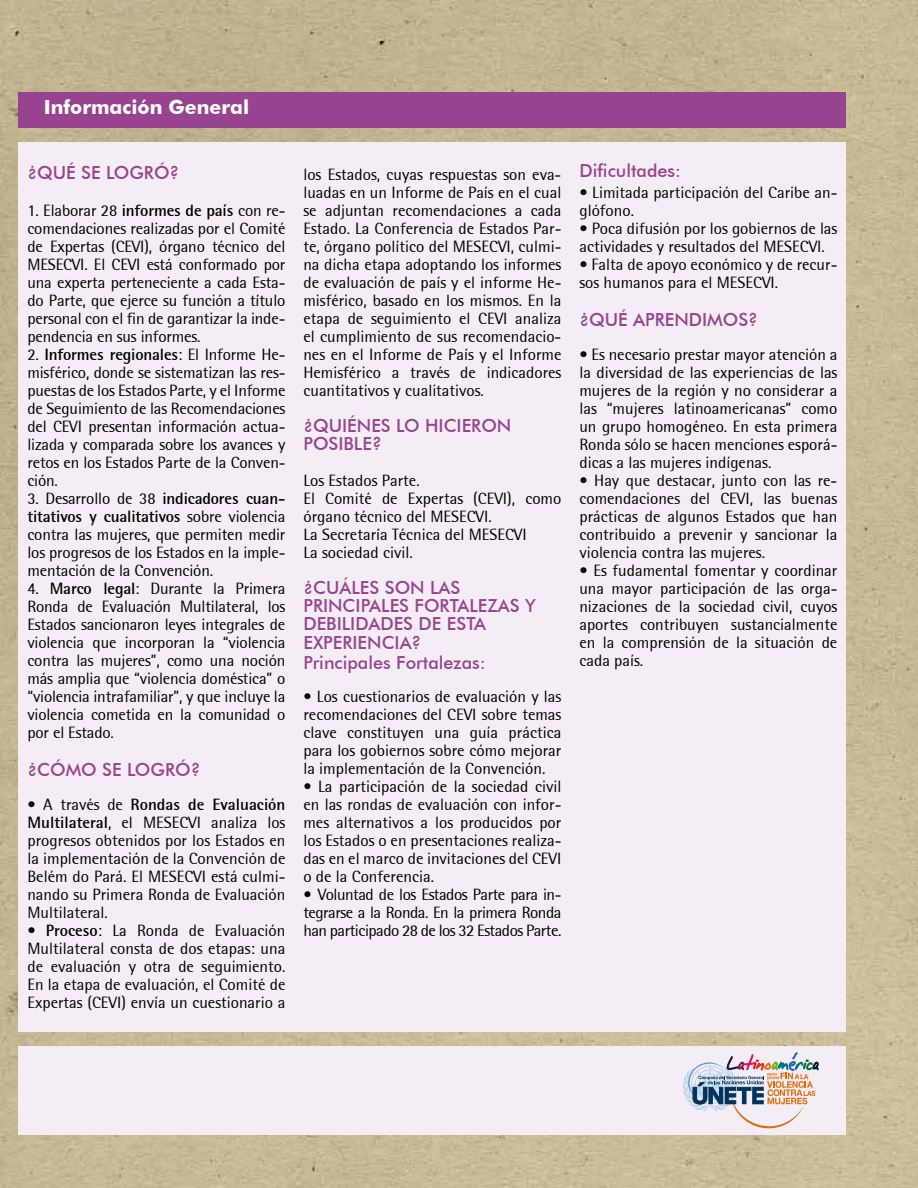
<style>
.page{position:relative;width:918px;height:1188px;background:#fff}
.page>*{position:absolute;margin:0;border:0;box-sizing:border-box;transform-origin:0 0}
.t1{font:700 19.5px "Futura BT";color:#fff}
.t2{font:500 18px/18.8px "Futura BT";color:#97438f}
.t3{font:16.5px/18px "AT Rotis Semi Sans";color:#000;text-align:justify}
.s1{font-weight:700}
</style>
<div class="page">
<img style="left:0;top:0;width:918px;height:1188px">
<div style="left:19px;top:1046px;width:827px;height:88px;background:#f4edf5"></div>
<svg style="left:683px;top:1052px;width:136px;height:77px"></svg>
<div style="left:19px;top:92px;width:827px;height:36px;background:#97438f"></div>
<div style="left:19px;top:142px;width:827px;height:890px;background:#f4edf5"></div>
<p class="t1" style="left:44px;top:95px;width:207px">Información General</p>
<p class="t2" style="left:27px;top:163px;width:154px">¿QUÉ SE LOGRÓ?</p>
<p class="t3" style="left:27px;top:201px;width:260px">1. Elaborar 28 <span class="s1">informes de país</span> con re&shy;comendaciones realizadas por el Comité de Expertas (CEVI), órgano técnico del MESECVI. El CEVI está conformado por una experta perteneciente a cada Esta&shy;do Parte, que ejerce su función a título personal con el fin de garantizar la inde&shy;pendencia en sus informes.</p>
<p class="t3" style="left:27px;top:345px;width:260px">2. <span class="s1">Informes regionales</span>: El Informe He&shy;misférico, donde se sistematizan las res&shy;puestas de los Estados Parte, y el Informe de Seguimiento de las Recomendaciones del CEVI presentan información actua&shy;lizada y comparada sobre los avances y retos en los Estados Parte de la Conven&shy;ción.</p>
<p class="t3" style="left:27px;top:489px;width:260px">3. Desarrollo de 38 <span class="s1">indicadores cuan&shy;titativos y cualitativos</span> sobre violencia contra las mujeres, que permiten medir los progresos de los Estados en la imple&shy;mentación de la Convención.</p>
<p class="t3" style="left:27px;top:579px;width:260px">4. <span class="s1">Marco legal</span>: Durante la Primera Ronda de Evaluación Multilateral, los Estados sancionaron leyes integrales de violencia que incorporan la “violencia contra las mujeres”, como una noción más amplia que “violencia doméstica” o “violencia intrafamiliar”, y que incluye la violencia cometida en la comunidad o por el Estado.</p>
<p class="t2" style="left:27px;top:760px;width:175px">¿CÓMO SE LOGRÓ?</p>
<p class="t3" style="left:27px;top:795px;width:260px">• A través de <span class="s1">Rondas de Evaluación Multilateral</span>, el MESECVI analiza los progresos obtenidos por los Estados en la implementación de la Convención de Belém do Pará. El MESECVI está culmi&shy;nando su Primera Ronda de Evaluación Multilateral.</p>
<p class="t3" style="left:27px;top:921px;width:260px">• <span class="s1">Proceso</span>: La Ronda de Evaluación Multilateral consta de dos etapas: una de evaluación y otra de seguimiento.<br>En la etapa de evaluación, el Comité de Expertas (CEVI) envía un cuestionario a</p>
<p class="t3" style="left:303px;top:165px;width:260px">los Estados, cuyas respuestas son eva&shy;luadas en un Informe de País en el cual se adjuntan recomendaciones a cada Estado. La Conferencia de Estados Par&shy;te, órgano político del MESECVI, culmi&shy;na dicha etapa adoptando los informes de evaluación de país y el informe He&shy;misférico, basado en los mismos. En la etapa de seguimiento el CEVI analiza el cumplimiento de sus recomendacio&shy;nes en el Informe de País y el Informe Hemisférico a través de indicadores cuantitativos y cualitativos.</p>
<p class="t2" style="left:303px;top:416px;width:210px;line-height:18px">¿QUIÉNES LO HICIERON<br>POSIBLE?</p>
<p class="t3" style="left:303px;top:471px;width:259px;text-align:left">Los Estados Parte.<br>El Comité de Expertas (CEVI), como órgano técnico del MESECVI.<br>La Secretaría Técnica del MESECVI<br>La sociedad civil.</p>
<p class="t2" style="left:303px;top:578px;width:234px">¿CUÁLES SON LAS<br>PRINCIPALES FORTALEZAS Y<br>DEBILIDADES DE ESTA<br>EXPERIENCIA?<br>Principales Fortalezas:</p>
<p class="t3" style="left:303px;top:687px;width:259px">• Los cuestionarios de evaluación y las recomendaciones del CEVI sobre temas clave constituyen una guía práctica para los gobiernos sobre cómo mejorar la implementación de la Convención.</p>
<p class="t3" style="left:303px;top:777px;width:260px">• La participación de la sociedad civil en las rondas de evaluación con infor&shy;mes alternativos a los producidos por los Estados o en presentaciones realiza&shy;das en el marco de invitaciones del CEVI o de la Conferencia.</p>
<p class="t3" style="left:303px;top:885px;width:260px">• Voluntad de los Estados Parte para in&shy;tegrarse a la Ronda. En la primera Ronda han participado 28 de los 32 Estados Parte.</p>
<p class="t2" style="left:579px;top:161px;width:103px">Dificultades:</p>
<p class="t3" style="left:579px;top:183px;width:259px">• Limitada participación del Caribe an&shy;glófono.</p>
<p class="t3" style="left:579px;top:219px;width:260px">• Poca difusión por los gobiernos de las actividades y resultados del MESECVI.</p>
<p class="t3" style="left:579px;top:255px;width:260px">• Falta de apoyo económico y de recur&shy;sos humanos para el MESECVI.</p>
<p class="t2" style="left:579px;top:310px;width:180px">¿QUÉ APRENDIMOS?</p>
<p class="t3" style="left:579px;top:345px;width:260px">• Es necesario prestar mayor atención a la diversidad de las experiencias de las mujeres de la región y no considerar a las “mujeres latinoamericanas” como un grupo homogéneo. En esta primera Ronda sólo se hacen menciones esporá&shy;dicas a las mujeres indígenas.</p>
<p class="t3" style="left:579px;top:471px;width:259px">• Hay que destacar, junto con las re&shy;comendaciones del CEVI, las buenas prácticas de algunos Estados que han contribuido a prevenir y sancionar la violencia contra las mujeres.</p>
<p class="t3" style="left:579px;top:561px;width:260px">• Es fudamental fomentar y coordinar una mayor participación de las orga&shy;nizaciones de la sociedad civil, cuyos aportes contribuyen sustancialmente en la comprensión de la situación de cada país.</p>
</div>
